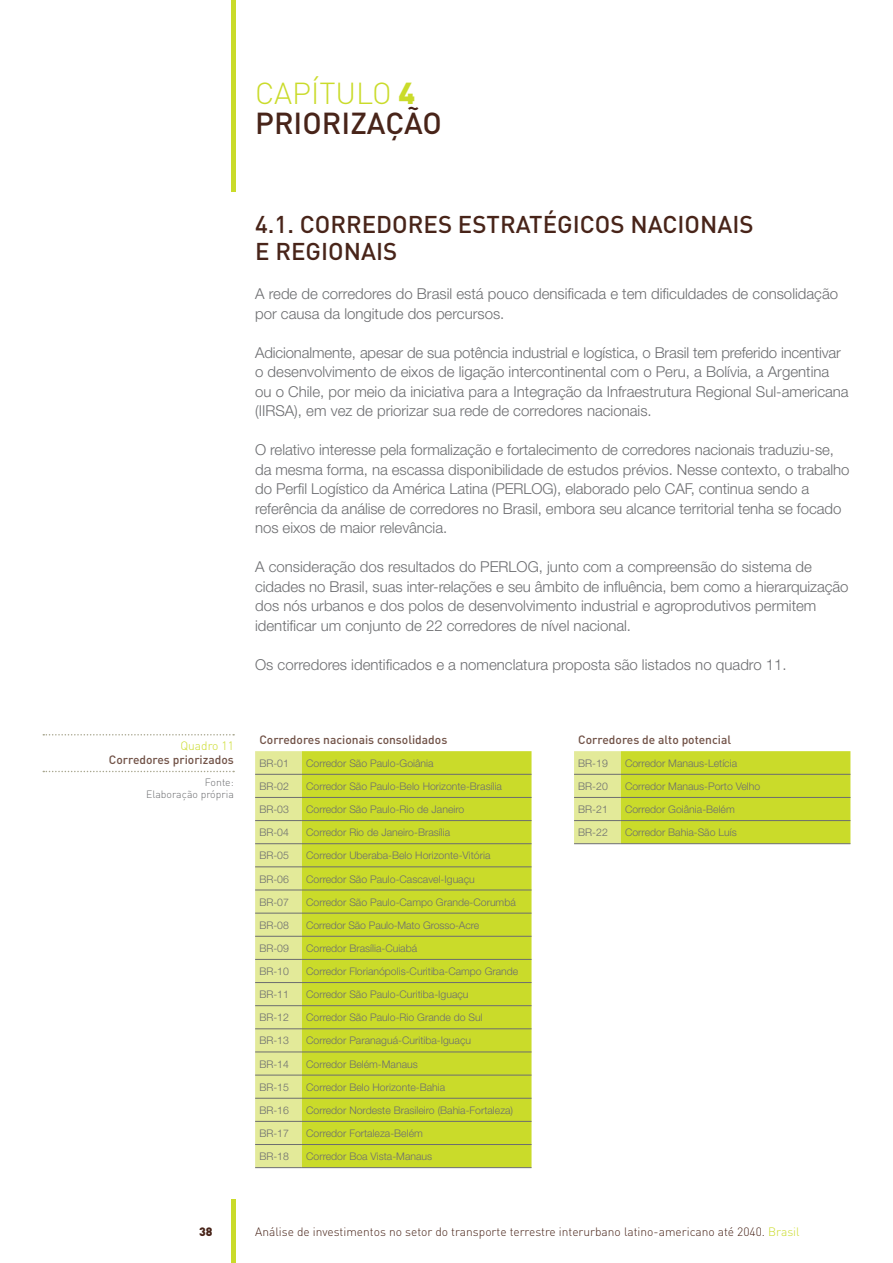
<style>
.page{position:relative;width:893px;height:1263px;background:#fff}
.page>*{position:absolute;margin:0;border:0;box-sizing:border-box;transform-origin:0 0}
.t1{font:500 30px/30px "DIN";color:#482419}
.t2{font:500 24px/27px "DIN";color:#482419}
.t3{font:300 15px/19.5px "Helvetica Neue";color:#6c6d70}
.t4{font:300 12px "DIN";color:#482419}
.t5{font:500 12px "DIN";color:#715247}
.t6{font:300 12px "DIN";color:#cadb2a}
.t7{font:900 12px "DIN";color:#482419}
.t8{font:300 10.5px "Helvetica Neue";color:#6c6d70}
.t9{font:300 10.5px/12px "DIN";color:#6c6d70;text-align:right}
.s1{font-weight:300;color:#cadb2a}
.s2{font-weight:900;color:#cadb2a}
.s3{color:#cadb2a}
</style>
<div class="page">
<hr style="left:232px;top:1199px;width:4px;height:64px;background:#cadb2a">
<hr style="left:232px;top:0;width:4px;height:191px;background:#cadb2a">
<div style="left:255px;top:751px;width:47px;height:416px;background:#e3ea99"></div>
<div style="left:302px;top:751px;width:229px;height:416px;background:#cadb2a"></div>
<hr style="left:255px;top:774px;width:47px;height:1px;background:#6c6d70">
<hr style="left:302px;top:774px;width:229px;height:1px;background:#6c6d70">
<hr style="left:255px;top:797px;width:47px;height:1px;background:#6c6d70">
<hr style="left:302px;top:797px;width:229px;height:1px;background:#6c6d70">
<hr style="left:255px;top:820px;width:47px;height:1px;background:#6c6d70">
<hr style="left:302px;top:820px;width:229px;height:1px;background:#6c6d70">
<hr style="left:255px;top:843px;width:47px;height:1px;background:#6c6d70">
<hr style="left:302px;top:843px;width:229px;height:1px;background:#6c6d70">
<hr style="left:255px;top:866px;width:47px;height:1px;background:#6c6d70">
<hr style="left:302px;top:866px;width:229px;height:1px;background:#6c6d70">
<hr style="left:255px;top:890px;width:47px;height:1px;background:#6c6d70">
<hr style="left:302px;top:890px;width:229px;height:1px;background:#6c6d70">
<hr style="left:255px;top:913px;width:47px;height:1px;background:#6c6d70">
<hr style="left:302px;top:913px;width:229px;height:1px;background:#6c6d70">
<hr style="left:255px;top:936px;width:47px;height:1px;background:#6c6d70">
<hr style="left:302px;top:936px;width:229px;height:1px;background:#6c6d70">
<hr style="left:255px;top:959px;width:47px;height:1px;background:#6c6d70">
<hr style="left:302px;top:959px;width:229px;height:1px;background:#6c6d70">
<hr style="left:255px;top:982px;width:47px;height:1px;background:#6c6d70">
<hr style="left:302px;top:982px;width:229px;height:1px;background:#6c6d70">
<hr style="left:255px;top:1005px;width:47px;height:1px;background:#6c6d70">
<hr style="left:302px;top:1005px;width:229px;height:1px;background:#6c6d70">
<hr style="left:255px;top:1028px;width:47px;height:1px;background:#6c6d70">
<hr style="left:302px;top:1028px;width:229px;height:1px;background:#6c6d70">
<hr style="left:255px;top:1052px;width:47px;height:1px;background:#6c6d70">
<hr style="left:302px;top:1052px;width:229px;height:1px;background:#6c6d70">
<hr style="left:255px;top:1075px;width:47px;height:1px;background:#6c6d70">
<hr style="left:302px;top:1075px;width:229px;height:1px;background:#6c6d70">
<hr style="left:255px;top:1098px;width:47px;height:1px;background:#6c6d70">
<hr style="left:302px;top:1098px;width:229px;height:1px;background:#6c6d70">
<hr style="left:255px;top:1121px;width:47px;height:1px;background:#6c6d70">
<hr style="left:302px;top:1121px;width:229px;height:1px;background:#6c6d70">
<hr style="left:255px;top:1144px;width:47px;height:1px;background:#6c6d70">
<hr style="left:302px;top:1144px;width:229px;height:1px;background:#6c6d70">
<hr style="left:255px;top:1167px;width:47px;height:1px;background:#6c6d70">
<hr style="left:302px;top:1167px;width:229px;height:1px;background:#6c6d70">
<svg style="left:574px;top:751px;width:276px;height:92px;background:#cedd3d"></svg>
<hr style="left:574px;top:774px;width:47px;height:1px;background:#6c6d70">
<hr style="left:621px;top:774px;width:229px;height:1px;background:#6c6d70">
<hr style="left:574px;top:797px;width:47px;height:1px;background:#6c6d70">
<hr style="left:621px;top:797px;width:229px;height:1px;background:#6c6d70">
<hr style="left:574px;top:820px;width:47px;height:1px;background:#6c6d70">
<hr style="left:621px;top:820px;width:229px;height:1px;background:#6c6d70">
<hr style="left:574px;top:843px;width:47px;height:1px;background:#6c6d70">
<hr style="left:621px;top:843px;width:229px;height:1px;background:#6c6d70">
<svg style="left:43px;top:734px;width:191px;height:1px"></svg>
<svg style="left:43px;top:771px;width:191px;height:1px"></svg>
<h1 class="t1" style="left:255px;top:77px;width:188px"><span class="s1">CAPÍTULO</span> <span class="s2">4<br></span>PRIORIZAÇÃO</h1>
<h2 class="t2" style="left:255px;top:210px;width:500px">4.1. CORREDORES ESTRATÉGICOS NACIONAIS<br>E REGIONAIS</h2>
<p class="t3" style="left:255px;top:284px;width:584px">A rede de corredores do Brasil está pouco densificada e tem dificuldades de consolidação por causa da longitude dos percursos.</p>
<p class="t3" style="left:255px;top:342px;width:595px">Adicionalmente, apesar de sua potência industrial e logística, o Brasil tem preferido incentivar o desenvolvimento de eixos de ligação intercontinental com o Peru, a Bolívia, a Argentina ou o Chile, por meio da iniciativa para a Integração da Infraestrutura Regional Sul-americana (IIRSA), em vez de priorizar sua rede de corredores nacionais.</p>
<p class="t3" style="left:255px;top:440px;width:596px">O relativo interesse pela formalização e fortalecimento de corredores nacionais traduziu-se, da mesma forma, na escassa disponibilidade de estudos prévios. Nesse contexto, o trabalho do Perfil Logístico da América Latina (PERLOG), elaborado pelo CAF, continua sendo a referência da análise de corredores no Brasil, embora seu alcance territorial tenha se focado nos eixos de maior relevância.</p>
<p class="t3" style="left:255px;top:557px;width:595px">A consideração dos resultados do PERLOG, junto com a compreensão do sistema de cidades no Brasil, suas inter-relações e seu âmbito de influência, bem como a hierarquização dos nós urbanos e dos polos de desenvolvimento industrial e agroprodutivos permitem identificar um conjunto de 22 corredores de nível nacional.</p>
<p class="t3" style="left:255px;top:654px;width:533px">Os corredores identificados e a nomenclatura proposta são listados no quadro 11.</p>
<p class="t6" style="left:180px;top:739px;width:55px">Quadro 11</p>
<p class="t5" style="left:109px;top:752px;width:126px">Corredores priorizados</p>
<p class="t9" style="left:146px;top:776px;width:89px">Fonte:<br>Elaboração própria</p>
<p class="t5" style="left:259px;top:732px;width:189px">Corredores nacionais consolidados</p>
<p class="t8" style="left:259px;top:757px;width:31px">BR-01</p>
<p class="t8" style="left:306px;top:757px;width:129px">Corredor São Paulo-Goiânia</p>
<p class="t8" style="left:259px;top:780px;width:31px">BR-02</p>
<p class="t8" style="left:306px;top:780px;width:197px">Corredor São Paulo-Belo Horizonte-Brasília</p>
<p class="t8" style="left:259px;top:803px;width:31px">BR-03</p>
<p class="t8" style="left:306px;top:803px;width:160px">Corredor São Paulo-Rio de Janeiro</p>
<p class="t8" style="left:259px;top:826px;width:31px">BR-04</p>
<p class="t8" style="left:306px;top:826px;width:145px">Corredor Rio de Janeiro-Brasília</p>
<p class="t8" style="left:259px;top:849px;width:31px">BR-05</p>
<p class="t8" style="left:306px;top:849px;width:186px">Corredor Uberaba-Belo Horizonte-Vitória</p>
<p class="t8" style="left:259px;top:872px;width:31px">BR-06</p>
<p class="t8" style="left:306px;top:872px;width:170px">Corredor São Paulo-Cascavel-Iguaçu</p>
<p class="t8" style="left:259px;top:895px;width:31px">BR-07</p>
<p class="t8" style="left:306px;top:895px;width:211px">Corredor São Paulo-Campo Grande-Corumbá</p>
<p class="t8" style="left:259px;top:919px;width:31px">BR-08</p>
<p class="t8" style="left:306px;top:919px;width:175px">Corredor São Paulo-Mato Grosso-Acre</p>
<p class="t8" style="left:259px;top:942px;width:31px">BR-09</p>
<p class="t8" style="left:306px;top:942px;width:113px">Corredor Brasília-Cuiabá</p>
<p class="t8" style="left:259px;top:965px;width:31px">BR-10</p>
<p class="t8" style="left:306px;top:965px;width:214px">Corredor Florianópolis-Curitiba-Campo Grande</p>
<p class="t8" style="left:259px;top:988px;width:31px">BR-11</p>
<p class="t8" style="left:306px;top:988px;width:164px">Corredor São Paulo-Curitiba-Iguaçu</p>
<p class="t8" style="left:259px;top:1011px;width:31px">BR-12</p>
<p class="t8" style="left:306px;top:1011px;width:178px">Corredor São Paulo-Rio Grande do Sul</p>
<p class="t8" style="left:259px;top:1034px;width:31px">BR-13</p>
<p class="t8" style="left:306px;top:1034px;width:166px">Corredor Paranaguá-Curitiba-Iguaçu</p>
<p class="t8" style="left:259px;top:1057px;width:31px">BR-14</p>
<p class="t8" style="left:306px;top:1057px;width:113px">Corredor Belém-Manaus</p>
<p class="t8" style="left:259px;top:1080px;width:31px">BR-15</p>
<p class="t8" style="left:306px;top:1080px;width:141px">Corredor Belo Horizonte-Bahia</p>
<p class="t8" style="left:259px;top:1104px;width:31px">BR-16</p>
<p class="t8" style="left:306px;top:1104px;width:208px">Corredor Nordeste Brasileiro (Bahia-Fortaleza)</p>
<p class="t8" style="left:259px;top:1127px;width:31px">BR-17</p>
<p class="t8" style="left:306px;top:1127px;width:118px">Corredor Fortaleza-Belém</p>
<p class="t8" style="left:259px;top:1150px;width:31px">BR-18</p>
<p class="t8" style="left:306px;top:1150px;width:128px">Corredor Boa Vista-Manaus</p>
<p class="t5" style="left:578px;top:732px;width:154px">Corredores de alto potencial</p>
<p class="t8" style="left:578px;top:757px;width:31px">BR-19</p>
<p class="t8" style="left:625px;top:757px;width:114px">Corredor Manaus-Letícia</p>
<p class="t8" style="left:578px;top:780px;width:31px">BR-20</p>
<p class="t8" style="left:625px;top:780px;width:137px">Corredor Manaus-Porto Velho</p>
<p class="t8" style="left:578px;top:803px;width:31px">BR-21</p>
<p class="t8" style="left:625px;top:803px;width:111px">Corredor Goiânia-Belém</p>
<p class="t8" style="left:578px;top:826px;width:31px">BR-22</p>
<p class="t8" style="left:625px;top:826px;width:113px">Corredor Bahia-São Luís</p>
<p class="t7" style="left:199px;top:1224px;width:15px">38</p>
<p class="t4" style="left:255px;top:1224px;width:546px">Análise de investimentos no setor do transporte terrestre interurbano latino-americano até 2040. <span class="s3">Brasil</span></p>
</div>
